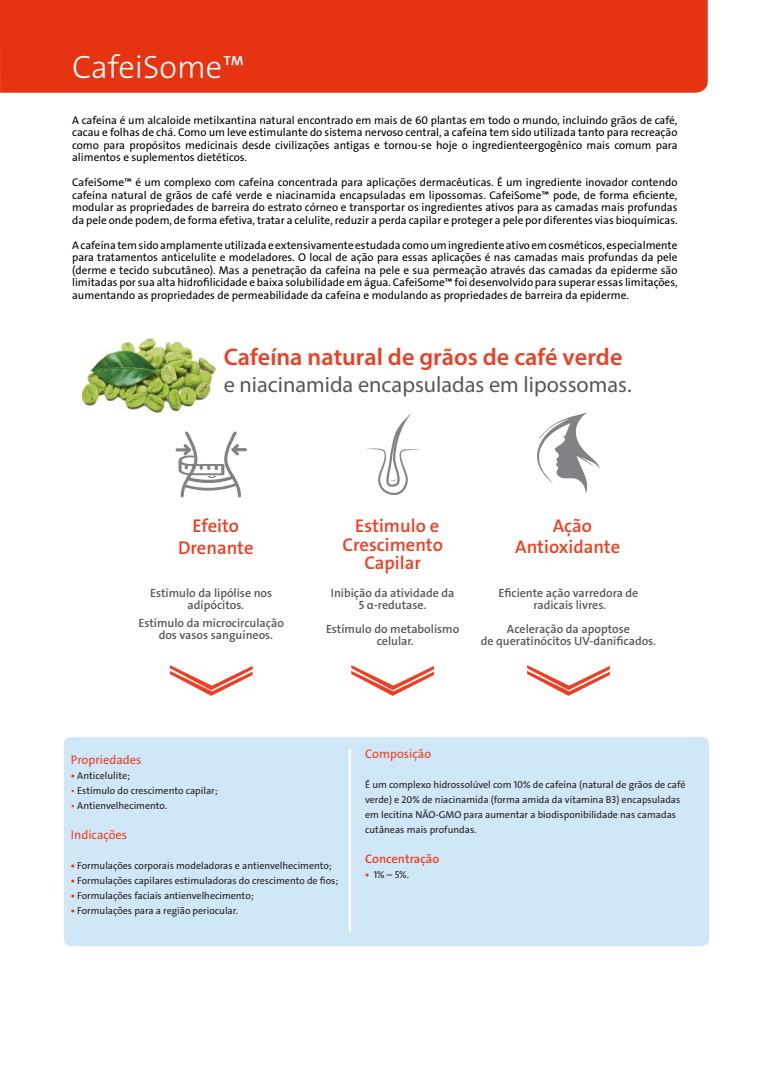
<style>
.page{position:relative;width:780px;height:1088px;background:#fff}
.page>*{position:absolute;margin:0;border:0;box-sizing:border-box;transform-origin:0 0}
.t1{font:32.5px "The Sans LP3 Lig";color:#fff}
.t2{font:600 24.12px "Myriad Pro";color:#ef3e25}
.t3{font:22.25px "Myriad Pro";color:#57585a}
.t4{font:18.5px/18.8px "The Sans LP6 Se Bld";color:#ef3e22;text-align:center}
.texto_c_tabulacao{font:12.5px "The Sans LP5 Plain";color:#ef3e22}
.texto_c_tabulacao-2{font:12.5px "The Sans LP6 Se Bld";color:#ef3e22}
.t5{font:12px "The Sans LP6 Se Bld";color:#57585a}
.t6{font:11.25px/12.5px "The Sans LP5 Plain";color:#000;text-align:justify}
.texto_c_tabulacao-3{font:10px/15px "The Sans LP5 Plain";color:#231f20}
.s1{font-family:"The Sans LP7 Bld";color:#e63312}
.s2{color:#e63312}
</style>
<div class="page">
<div style="left:0;top:0;width:707px;height:93px;background:#e63312"></div>
<svg style="left:170px;top:665px;width:82px;height:31px"></svg>
<svg style="left:351px;top:665px;width:83px;height:31px"></svg>
<svg style="left:527px;top:665px;width:82px;height:31px"></svg>
<div style="left:64px;top:737px;width:645px;height:209px;background:#cbe5f7;border-radius:7px"></div>
<hr style="left:348px;top:749px;width:3px;height:183px;background:#fff">
<hr style="left:175px;top:448px;width:16px;height:3px;background:#808285;border-radius:2px">
<hr style="left:232px;top:448px;width:15px;height:3px;background:#808285;border-radius:2px">
<svg style="left:178px;top:431px;width:63px;height:66px"></svg>
<svg style="left:537px;top:413px;width:63px;height:79px"></svg>
<svg style="left:365px;top:413px;width:56px;height:82px"></svg>
<img style="left:83px;top:338px;width:132px;height:75px">
<p class="t1" style="left:72px;top:46px;width:174px">CafeiSome™</p>
<p class="t6" style="left:72px;top:114px;width:607px">A cafeína é um alcaloide metilxantina natural encontrado em mais de 60 plantas em todo o mundo, incluindo grãos de café, cacau e folhas de chá. Como um leve estimulante do sistema nervoso central, a cafeína tem sido utilizada tanto para recreação como para propósitos medicinais desde civilizações antigas e tornou-se hoje o ingredienteergogênico mais comum para alimentos e suplementos dietéticos.</p>
<p class="t6" style="left:72px;top:176px;width:607px">CafeiSome™ é um complexo com cafeína concentrada para aplicações dermacêuticas. É um ingrediente inovador contendo cafeína natural de grãos de café verde e niacinamida encapsuladas em lipossomas. CafeiSome™ pode, de forma eficiente, modular as propriedades de barreira do estrato córneo e transportar os ingredientes ativos para as camadas mais profundas da pele onde podem, de forma efetiva, tratar a celulite, reduzir a perda capilar e proteger a pele por diferentes vias bioquímicas.</p>
<p class="t6" style="left:72px;top:239px;width:607px">A cafeína tem sido amplamente utilizada e extensivamente estudada como um ingrediente ativo em cosméticos, especialmente para tratamentos anticelulite e modeladores. O local de ação para essas aplicações é nas camadas mais profundas da pele (derme e tecido subcutâneo). Mas a penetração da cafeína na pele e sua permeação através das camadas da epiderme são limitadas por sua alta hidrofilicidade e baixa solubilidade em água. CafeiSome™ foi desenvolvido para superar essas limitações, aumentando as propriedades de permeabilidade da cafeína e modulando as propriedades de barreira da epiderme.</p>
<h2 class="t2" style="left:224px;top:342px;width:400px">Cafeína natural de grãos de café verde</h2>
<h3 class="t3" style="left:224px;top:371px;width:409px">e niacinamida encapsuladas em lipossomas.</h3>
<p class="t4" style="left:192px;top:516px;width:48px">Efeito</p>
<p class="t4" style="left:178px;top:538px;width:77px">Drenante</p>
<p class="t5" style="left:150px;top:585px;width:124px">Estímulo da lipólise nos</p>
<p class="t5" style="left:187px;top:597px;width:58px">adipócitos.</p>
<p class="t5" style="left:138px;top:615px;width:147px">Estímulo da microcirculação</p>
<p class="t5" style="left:159px;top:627px;width:116px">dos vasos sanguíneos.</p>
<p class="t4" style="left:342px;top:516px;width:102px">Estimulo e<br>Crescimento<br>Capilar</p>
<p class="t5" style="left:331px;top:585px;width:125px">Inibição da atividade da</p>
<p class="t5" style="left:359px;top:597px;width:69px">5 α-redutase.</p>
<p class="t5" style="left:326px;top:621px;width:135px">Estímulo do metabolismo</p>
<p class="t5" style="left:377px;top:633px;width:39px">celular.</p>
<p class="t4" style="left:515px;top:515px;width:107px;line-height:20.8px">Ação<br>Antioxidante</p>
<p class="t5" style="left:498px;top:585px;width:141px">Eficiente ação varredora de</p>
<p class="t5" style="left:533px;top:597px;width:74px">radicais livres.</p>
<p class="t5" style="left:507px;top:621px;width:124px">Aceleração da apoptose</p>
<p class="t5" style="left:481px;top:633px;width:177px">de queratinócitos UV-danificados.</p>
<p class="texto_c_tabulacao" style="left:71px;top:752px;width:72px">Propriedades</p>
<p class="texto_c_tabulacao-3" style="left:71px;top:768px;width:61px"><span class="s1">•</span> Anticelulite;</p>
<p class="texto_c_tabulacao-3" style="left:71px;top:783px;width:148px"><span class="s2">•</span> Estímulo do crescimento capilar;</p>
<p class="texto_c_tabulacao-3" style="left:71px;top:798px;width:98px"><span class="s2">•</span> Antienvelhecimento.</p>
<p class="texto_c_tabulacao" style="left:71px;top:827px;width:58px">Indicações</p>
<p class="texto_c_tabulacao-3" style="left:71px;top:858px;width:262px"><span class="s1">•</span> Formulações corporais modeladoras e antienvelhecimento;</p>
<p class="texto_c_tabulacao-3" style="left:71px;top:873px;width:269px"><span class="s1">•</span> Formulações capilares estimuladoras do crescimento de fios;</p>
<p class="texto_c_tabulacao-3" style="left:71px;top:888px;width:184px"><span class="s1">•</span> Formulações faciais antienvelhecimento;</p>
<p class="texto_c_tabulacao-3" style="left:71px;top:903px;width:168px"><span class="s1">•</span> Formulações para a região periocular.</p>
<p class="texto_c_tabulacao" style="left:365px;top:745px;width:67px">Composição</p>
<p class="texto_c_tabulacao-3" style="left:365px;top:777px;width:322px">É um complexo hidrossolúvel com 10% de cafeína (natural de grãos de café verde) e 20% de niacinamida (forma amida da vitamina B3) encapsuladas em lecitina NÃO-GMO para aumentar a biodisponibilidade nas camadas cutâneas mais profundas.</p>
<p class="texto_c_tabulacao-2" style="left:365px;top:850px;width:75px">Concentração</p>
<p class="texto_c_tabulacao-3" style="left:365px;top:867px;width:45px"><span class="s1">•</span> 1% – 5%.</p>
</div>
